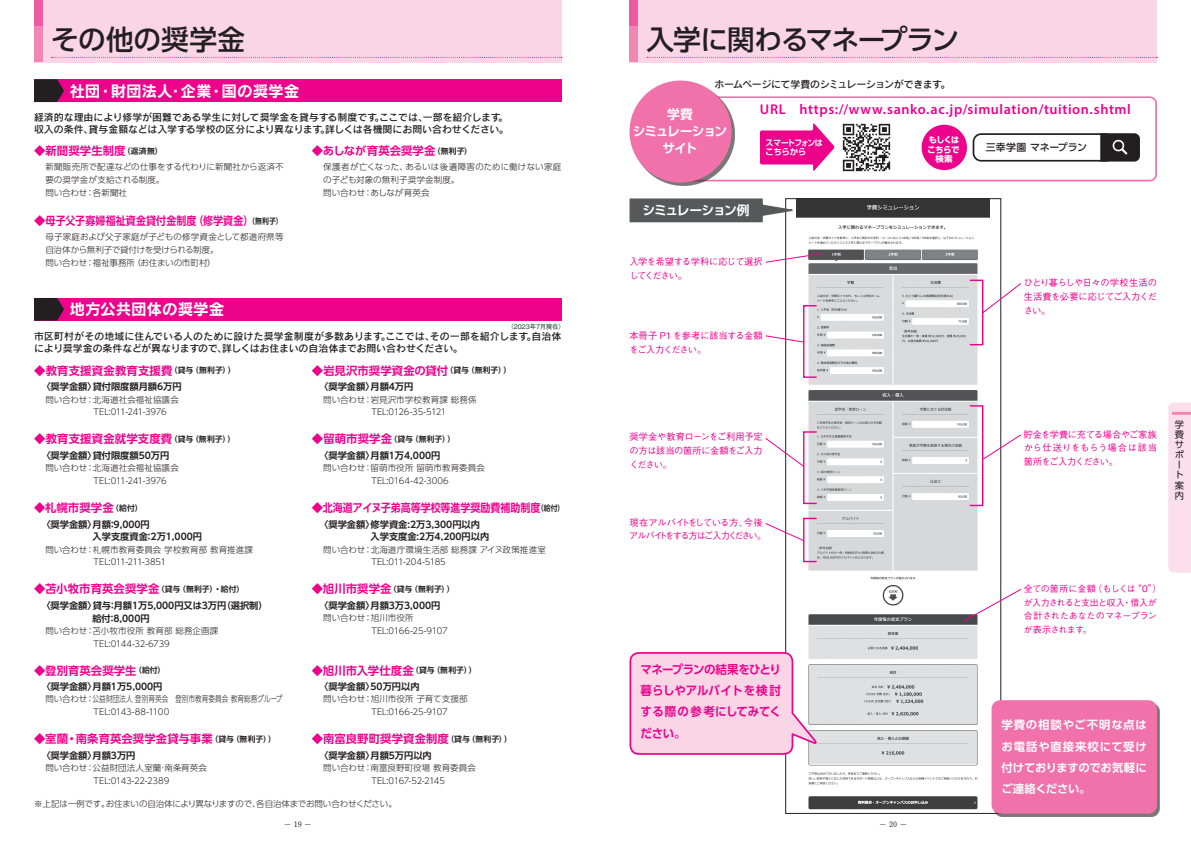
<style>
.page{position:relative;width:1191px;height:842px;background:#fff}
.page>*{position:absolute;margin:0;border:0;box-sizing:border-box;transform-origin:0 0}
.t1{font:500 27.6px "UD Shin Go Pro";letter-spacing:-.03em;color:#231f20}
.t2{font:500 27.6px "UD Shin Go Pro";letter-spacing:.005em;color:#231f20}
.t3{font:15.6px "Rodin Pro B";letter-spacing:-.005em;color:#fff}
.t4{font:600 14.2px "Myriad Pro";letter-spacing:.04em;color:#ed028c}
.t5{font:700 12.8px/17px "UD Shin Go Pro De";letter-spacing:-.095em;color:#fff;text-align:center}
.t6{font:700 12px/21.3px "UD Shin Go Pro De";letter-spacing:-.01em;color:#ed028c;text-align:justify;scale:.95 1}
.t7{font:700 11.3px "UD Shin Go Pro De";letter-spacing:.01em;color:#ed028c}
.t8{font:700 11.3px/21.3px "UD Shin Go Pro De";letter-spacing:.045em;color:#fff;text-align:justify}
.t9{font:9.9px/12px "Rodin Pro DB";color:#231f20}
.t10{font:9.9px "Rodin Pro DB";letter-spacing:-.045em;color:#231f20}
.t11{font:500 9.9px "UD Shin Go Pro";letter-spacing:-.015em;color:#231f20}
.t12{font:700 9.2px/12.8px "UD Shin Go Pro De";color:#231f20}
.t13{font:500 9.2px/13.8px "Gothic BBB Pro";letter-spacing:-.045em;color:#ed028c;text-align:justify}
.t14{font:500 9.2px/13.8px "Gothic BBB Pro";letter-spacing:-.11em;color:#ed028c}
.t15{font:500 9.2px/13.8px "Gothic BBB Pro";letter-spacing:-.025em;color:#ed028c}
.t16{font:9.2px/10.1px "UD Shin Go Pro";color:#231f20}
.t17{font:500 9px/13.5px "Gothic BBB Pro";letter-spacing:-.03em;color:#ed028c}
.t18{font:300 8.5px/12.8px "UD Shin Go Pro";letter-spacing:-.005em;color:#231f20}
.t19{font:700 8.5px/9.4px "UD Shin Go Pro De";letter-spacing:-.07em;color:#fff;scale:.95 1}
.t20{font:700 8.5px/9.4px "UD Shin Go Pro";letter-spacing:-.055em;color:#fff;text-align:center;scale:.95 1}
.t21{font:700 7.8px "UD Shin Go Pro De";letter-spacing:.015em;color:#231f20}
.t22{font:700 7.5px "Futo Min A101 Pr 5";color:#231f20}
.t23{font:500 6.4px "Gothic BBB Pro";color:#231f20}
.s1{font-size:7.8px;color:#231f20}
.s2{font-size:11.3px;color:#ed028c}
</style>
<div class="page">
<div style="left:1168px;top:403px;width:23px;height:170px;background:#fbdfeb"></div>
<hr style="left:1171px;top:412px;width:20px;height:3px;background:#f287b6">
<div style="left:34px;top:79px;width:527px;height:23px;background:#ed028c"></div>
<svg style="left:34px;top:79px;width:30px;height:23px"></svg>
<img style="left:800px;top:200px;width:189px;height:610px">
<div style="left:680px;top:96px;width:477px;height:85px;border:2px solid #f171ab;border-radius:6px"></div>
<div style="left:921px;top:125px;width:46px;height:45px;background:#ed028c;border-radius:50%"></div>
<svg style="left:760px;top:123px;width:74px;height:48px"></svg>
<svg style="left:765px;top:253px;width:56px;height:10px"></svg>
<svg style="left:765px;top:335px;width:38px;height:8px"></svg>
<svg style="left:765px;top:438px;width:38px;height:29px"></svg>
<svg style="left:765px;top:523px;width:38px;height:18px"></svg>
<div style="left:632px;top:83px;width:102px;height:102px;background:#231f20;opacity:.6"></div>
<div style="left:629px;top:81px;width:102px;height:102px;background:#f171ab;border-radius:50%"></div>
<svg style="left:629px;top:651px;width:189px;height:105px;background:#f8cee2"></svg>
<div style="left:994px;top:703px;width:165px;height:113px;background:#7b7879"></div>
<div style="left:991px;top:700px;width:166px;height:114px;background:#f171ab;border-radius:9px"></div>
<svg style="left:963px;top:589px;width:58px;height:33px"></svg>
<svg style="left:983px;top:283px;width:38px;height:30px"></svg>
<svg style="left:983px;top:434px;width:38px;height:26px"></svg>
<img style="left:842px;top:123px;width:49px;height:49px">
<div style="left:972px;top:133px;width:142px;height:29px;border:2px solid #231f20;border-radius:8px"></div>
<svg style="left:1099px;top:133px;width:41px;height:29px"></svg>
<svg style="left:629px;top:198px;width:171px;height:25px;background:#757677"></svg>
<div style="left:803px;top:305px;width:14px;height:73px;border:1px solid #ed028c"></div>
<div style="left:969px;top:280px;width:14px;height:65px;border:1px solid #ed028c"></div>
<div style="left:969px;top:405px;width:14px;height:101px;border:1px solid #ed028c"></div>
<div style="left:803px;top:431px;width:14px;height:73px;border:1px solid #ed028c"></div>
<div style="left:803px;top:518px;width:14px;height:44px;border:1px solid #ed028c"></div>
<div style="left:34px;top:298px;width:527px;height:23px;background:#ed028c"></div>
<svg style="left:34px;top:298px;width:30px;height:23px"></svg>
<div style="left:629px;top:0;width:528px;height:62px;background:#fad5e5"></div>
<svg style="left:647px;top:57px;width:510px;height:1px"></svg>
<div style="left:629px;top:26px;width:9px;height:36px;background:#f287b6"></div>
<div style="left:629px;top:0;width:9px;height:26px;background:#ef59a1"></div>
<div style="left:34px;top:0;width:527px;height:62px;background:#fad5e5"></div>
<svg style="left:52px;top:57px;width:510px;height:1px"></svg>
<div style="left:34px;top:26px;width:9px;height:36px;background:#f287b6"></div>
<div style="left:34px;top:0;width:9px;height:26px;background:#ef59a1"></div>
<h1 class="t2" style="left:51px;top:17px;width:195px">その他の奨学金</h1>
<h1 class="t1" style="left:646px;top:17px;width:314px">入学に関わるマネープラン</h1>
<h2 class="t3" style="left:69px;top:80px;width:231px">社団・財団法人・企業・国の奨学金</h2>
<p class="t9" style="left:34px;top:111px;width:476px">経済的な理由により修学が困難である学生に対して奨学金を貸与する制度です。ここでは、一部を紹介します。収入の条件、貸与金額などは入学する学校の区分により異なります。詳しくは各機関にお問い合わせください。</p>
<h3 class="t7" style="left:34px;top:142px;width:130px">◆新聞奨学生制度<span class="s1">（返済無）</span></h3>
<p class="t18" style="left:45px;top:160px;width:240px">新聞販売所で配達などの仕事をする代わりに新聞社から返済不要の奨学金が支給される制度。<br>問い合わせ：各新聞社</p>
<h3 class="t7" style="left:34px;top:212px;width:250px">◆母子父子寡婦福祉資金貸付金制度（修学資金）<span class="s1">（無利子）</span></h3>
<p class="t18" style="left:45px;top:230px;width:240px">母子家庭および父子家庭が子どもの修学資金として都道府県等自治体から無利子で貸付けを受けられる制度。<br>問い合わせ：福祉事務所（お住まいの市町村）</p>
<h3 class="t7" style="left:312px;top:142px;width:162px">◆あしなが育英会奨学金<span class="s1">（無利子）</span></h3>
<p class="t18" style="left:323px;top:160px;width:240px">保護者が亡くなった、あるいは後遺障害のために働けない家庭の子ども対象の無利子奨学金制度。<br>問い合わせ：あしなが育英会</p>
<h2 class="t3" style="left:69px;top:299px;width:156px">地方公共団体の奨学金</h2>
<p class="t23" style="left:507px;top:321px;width:59px">（2023年7月現在）</p>
<p class="t9" style="left:34px;top:330px;width:529px">市区町村がその地域に住んでいる人のために設けた奨学金制度が多数あります。ここでは、その一部を紹介します。自治体により奨学金の条件などが異なりますので、詳しくはお住まいの自治体までお問い合わせください。</p>
<h3 class="t7" style="left:34px;top:361px;width:203px">◆教育支援資金教育支援費<span class="s1">（貸与（無利子））</span></h3>
<p class="t12" style="left:41px;top:380px;width:142px">〈奨学金額〉貸付限度額月額6万円</p>
<p class="t18" style="left:94px;top:393px;width:87px;text-indent:-48px">問い合わせ：北海道社会福祉協議会<br>TEL:011-241-3976</p>
<h3 class="t7" style="left:312px;top:361px;width:201px">◆岩見沢市奨学資金の貸付<span class="s1">（貸与（無利子））</span></h3>
<p class="t12" style="left:319px;top:380px;width:96px">〈奨学金額〉月額4万円</p>
<p class="t18" style="left:371px;top:393px;width:107px;text-indent:-48px">問い合わせ：岩見沢市学校教育課 総務係<br>TEL:0126-35-5121</p>
<h3 class="t7" style="left:34px;top:430px;width:203px">◆教育支援資金就学支度費<span class="s1">（貸与（無利子））</span></h3>
<p class="t12" style="left:41px;top:449px;width:129px">〈奨学金額〉貸付限度額50万円</p>
<p class="t18" style="left:94px;top:461px;width:87px;text-indent:-48px">問い合わせ：北海道社会福祉協議会<br>TEL:011-241-3976</p>
<h3 class="t7" style="left:34px;top:498px;width:110px">◆札幌市奨学金<span class="s1">（給付）</span></h3>
<p class="t12" style="left:93px;top:517px;width:111px;text-indent:-51px">〈奨学金額〉月額：9,000円<br>入学支度資金：2万1,000円</p>
<p class="t18" style="left:94px;top:543px;width:161px;text-indent:-48px">問い合わせ：札幌市教育委員会 学校教育部 教育推進課<br>TEL:011-211-3851</p>
<p class="t21" style="left:34px;top:583px;width:212px"><span class="s2">◆苫小牧市育英会奨学金</span>（貸与（無利子）・給付）</p>
<p class="t12" style="left:45px;top:599px;width:224px;text-indent:-4px">〈奨学金額〉貸与：月額1万5,000円又は3万円（選択制）　　　　　給付：8,000円</p>
<p class="t18" style="left:45px;top:624px;width:174px;text-align:center">問い合わせ：苫小牧市役所 教育部 総務企画課<br>TEL:0144-32-6739</p>
<h3 class="t7" style="left:34px;top:661px;width:133px">◆登別育英会奨学生<span class="s1">（給付）</span></h3>
<p class="t12" style="left:41px;top:680px;width:123px">〈奨学金額〉月額1万5,000円</p>
<p class="t18" style="left:94px;top:692px;width:190px;text-indent:-48px">問い合わせ：公益財団法人 登別育英会　登別市教育委員会 教育総務グループ<br>TEL:0143-88-1100</p>
<p class="t21" style="left:312px;top:433px;width:145px"><span class="s2">◆留萌市奨学金</span>（貸与（無利子））</p>
<p class="t12" style="left:319px;top:449px;width:123px">〈奨学金額〉月額1万4,000円</p>
<p class="t18" style="left:371px;top:461px;width:115px;text-indent:-48px">問い合わせ：留萌市役所 留萌市教育委員会<br>TEL:0164-42-3006</p>
<h3 class="t7" style="left:312px;top:498px;width:254px">◆北海道アイヌ子弟高等学校等進学奨励費補助制度<span class="s1">（給付）</span></h3>
<p class="t12" style="left:370px;top:517px;width:120px;text-indent:-51px">〈奨学金額〉修学資金:2万3,300円以内入学支度金:2万4,200円以内</p>
<p class="t18" style="left:371px;top:543px;width:176px;text-indent:-48px">問い合わせ：北海道庁環境生活部 総務課 アイヌ政策推進室<br>TEL:011-204-5185</p>
<p class="t21" style="left:312px;top:583px;width:144px"><span class="s2">◆旭川市奨学金</span>（貸与（無利子））</p>
<p class="t12" style="left:319px;top:599px;width:123px">〈奨学金額〉月額3万3,000円</p>
<p class="t18" style="left:371px;top:611px;width:78px;text-indent:-48px">問い合わせ：旭川市役所<br>TEL:0166-25-9107</p>
<h3 class="t7" style="left:312px;top:661px;width:166px">◆旭川市入学仕度金<span class="s1">（貸与（無利子））</span></h3>
<p class="t12" style="left:319px;top:680px;width:102px">〈奨学金額〉50万円以内</p>
<p class="t18" style="left:371px;top:692px;width:98px;text-indent:-48px">問い合わせ：旭川市役所 子育て支援部<br>TEL:0166-25-9107</p>
<h3 class="t7" style="left:34px;top:730px;width:243px">◆室蘭・南条育英会奨学金貸与事業<span class="s1">（貸与（無利子））</span></h3>
<p class="t12" style="left:41px;top:749px;width:96px">〈奨学金額〉月額3万円</p>
<p class="t18" style="left:94px;top:761px;width:115px;text-indent:-48px">問い合わせ：公益財団法人室蘭･南条育英会<br>TEL:0143-22-2389</p>
<h3 class="t7" style="left:312px;top:730px;width:201px">◆南富良野町奨学資金制度<span class="s1">（貸与（無利子））</span></h3>
<p class="t12" style="left:319px;top:749px;width:114px">〈奨学金額〉月額5万円以内</p>
<p class="t18" style="left:371px;top:761px;width:106px;text-indent:-48px">問い合わせ：南富良野町役場 教育委員会<br>TEL:0167-52-2145</p>
<p class="t18" style="left:34px;top:797px;width:364px">※上記は一例です。お住まいの自治体により異なりますので、各自治体までお問い合わせください。</p>
<p class="t10" style="left:714px;top:78px;width:237px">ホームページにて学費のシミュレーションができます。</p>
<h3 class="t5" style="left:633px;top:106px;width:96px">学費<br>シミュレーションサイト</h3>
<h3 class="t4" style="left:760px;top:100px;width:372px">URL https://www.sanko.ac.jp/simulation/tuition.shtml</h3>
<p class="t20" style="left:927px;top:135px;width:36px">もしくはこちらで検索</p>
<p class="t19" style="left:765px;top:138px;width:62px">スマートフォンはこちらから</p>
<p class="t11" style="left:985px;top:139px;width:103px">三幸学園 マネープラン</p>
<h3 class="t5" style="left:642px;top:201px;width:108px">シミュレーション例</h3>
<p class="t13" style="left:629px;top:253px;width:135px">入学を希望する学科に応じて選択してください。</p>
<p class="t15" style="left:629px;top:328px;width:135px">本冊子 P1を参考に該当する金額をご入力ください。</p>
<p class="t13" style="left:629px;top:429px;width:135px">奨学金や教育ローンをご利用予定の方は該当の箇所に金額をご入力ください。</p>
<p class="t14" style="left:629px;top:514px;width:139px">現在アルバイトをしている方、今後アルバイトをする方はご入力ください。</p>
<h3 class="t6" style="left:640px;top:658px;width:149px">マネープランの結果をひとり暮らしやアルバイトを検討する際の参考にしてみてください。</h3>
<p class="t13" style="left:1023px;top:275px;width:135px">ひとり暮らしや日々の学校生活の生活費を必要に応じてご入力ください。</p>
<p class="t13" style="left:1023px;top:426px;width:135px">貯金を学費に充てる場合やご家族から仕送りをもらう場合は該当箇所をご入力ください。</p>
<p class="t17" style="left:1023px;top:581px;width:139px">全ての箇所に金額（もしくは“0”）が入力されると支出と収入・借入が合計されたあなたのマネープランが表示されます。</p>
<h3 class="t8" style="left:1001px;top:714px;width:147px">学費の相談やご不明な点はお電話や直接来校にて受け付けておりますのでお気軽にご連絡ください。</h3>
<p class="t22" style="left:284px;top:818px;width:30px">− 19 −</p>
<p class="t22" style="left:879px;top:818px;width:30px">− 20 −</p>
<p class="t16" style="left:1174px;top:419px;width:11px">学費サポート案内</p>
</div>
